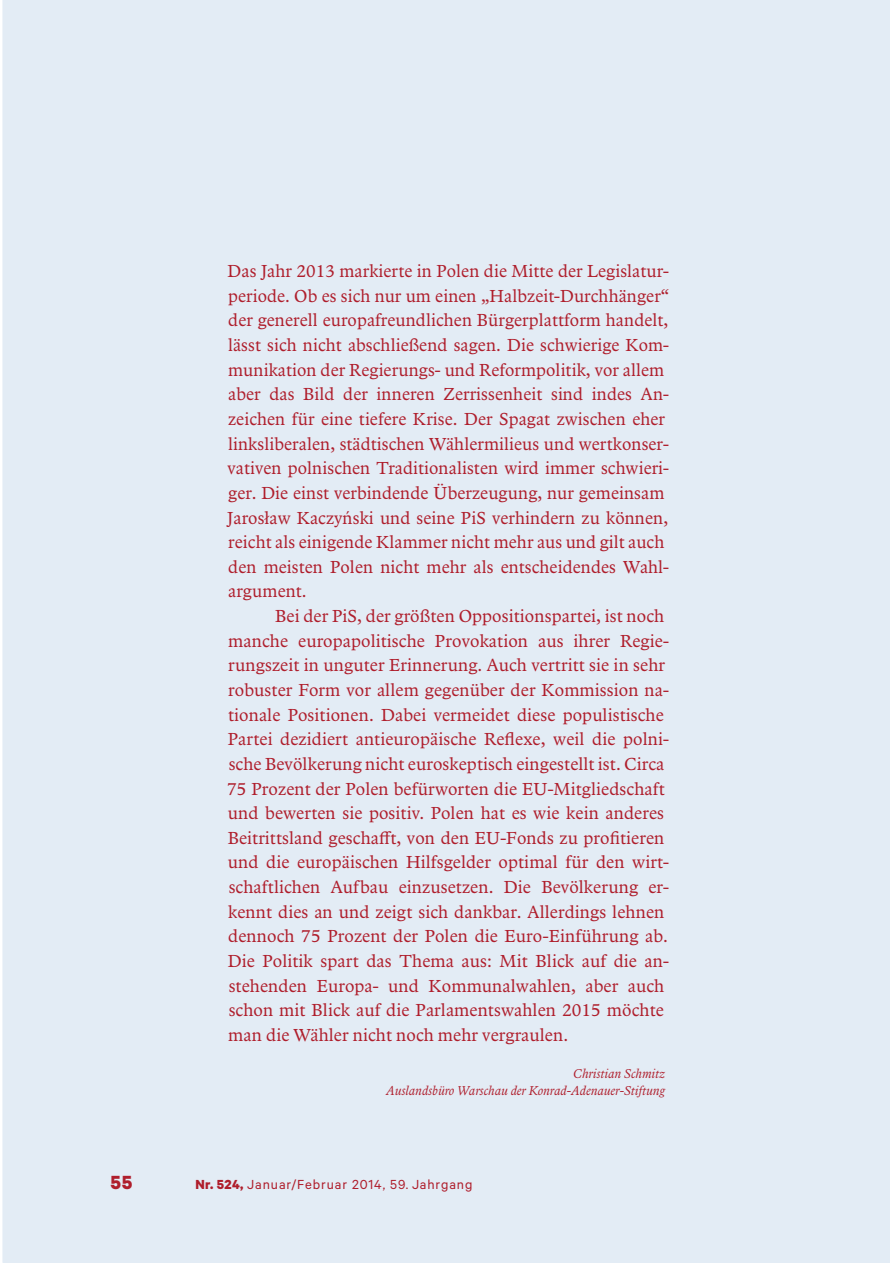
<style>
.page{position:relative;width:893px;height:1263px;background:#fff}
.page>*{position:absolute;margin:0;border:0;box-sizing:border-box;transform-origin:0 0}
.t1{font:700 21.45px "Calibre";color:#af1e2c}
.t2{font:18px/24.6px "Arbesco DT";letter-spacing:.005em;color:#af1e2c}
.t3{font:14.85px "Calibre";letter-spacing:.06em;color:#af1e2c}
.t4{font:italic 13.2px/17.1px "Arbesco DT";letter-spacing:.005em;color:#af1e2c;text-align:right}
.s1{font-weight:700}
</style>
<div class="page">
<div style="left:3px;top:0;width:887px;height:1263px;background:#e3ecf5"></div>
<p class="t2" style="left:227px;top:260px;width:443px">Das Jahr 2013 markierte in Polen die Mitte der Legislatur&shy;periode. Ob es sich nur um einen „Halbzeit-Durchhänger“ der generell europafreundlichen Bürgerplattform handelt, lässt sich nicht abschließend sagen. Die schwierige Kom&shy;munikation der Regierungs- und Reformpolitik, vor allem aber das Bild der inneren Zerrissenheit sind indes An&shy;zeichen für eine tiefere Krise. Der Spagat zwischen eher linksliberalen, städtischen Wählermilieus und wertkonser&shy;vativen polnischen Traditionalisten wird immer schwieri&shy;ger. Die einst verbindende Überzeugung, nur gemeinsam Jarosław Kaczyński und seine PiS verhindern zu können, reicht als einigende Klammer nicht mehr aus und gilt auch den meisten Polen nicht mehr als entscheidendes Wahl&shy;argument.</p>
<p class="t2" style="left:227px;top:605px;width:443px;text-indent:48px">Bei der PiS, der größten Oppositionspartei, ist noch manche europa politische Provokation aus ihrer Regie&shy;rungszeit in unguter Erinnerung. Auch vertritt sie in sehr robuster Form vor allem gegenüber der Kommission na&shy;tio na le Positionen. Dabei vermeidet diese populistische Partei dezidiert anti europäische Reflexe, weil die polni&shy;sche Bevölkerung nicht euroskeptisch eingestellt ist. Circa 75 Prozent der Polen befürworten die EU-Mitgliedschaft und bewerten sie positiv. Polen hat es wie kein anderes Beitrittsland geschafft, von den EU-Fonds zu profitieren und die europäischen Hilfsgelder optimal für den wirt&shy;schaftlichen Aufbau einzusetzen. Die Bevölkerung er&shy;kennt dies an und zeigt sich dankbar. Allerdings lehnen dennoch 75 Prozent der Polen die Euro-Einführung ab.<br>Die Politik spart das Thema aus: Mit Blick auf die an&shy;stehen den Europa- und Kommunalwahlen, aber auch schon mit Blick auf die Parlamentswahlen 2015 möchte man die Wähler nicht noch mehr vergraulen.</p>
<p class="t4" style="left:386px;top:1066px;width:280px">Christian Schmitz<br>Auslandsbüro Warschau der Konrad-Adenauer-Stiftung</p>
<p class="t1" style="left:110px;top:1169px;width:24px">55</p>
<p class="t3" style="left:195px;top:1179px;width:278px"><span class="s1">Nr. 524,</span> Januar/Februar 2014, 59. Jahrgang</p>
</div>
